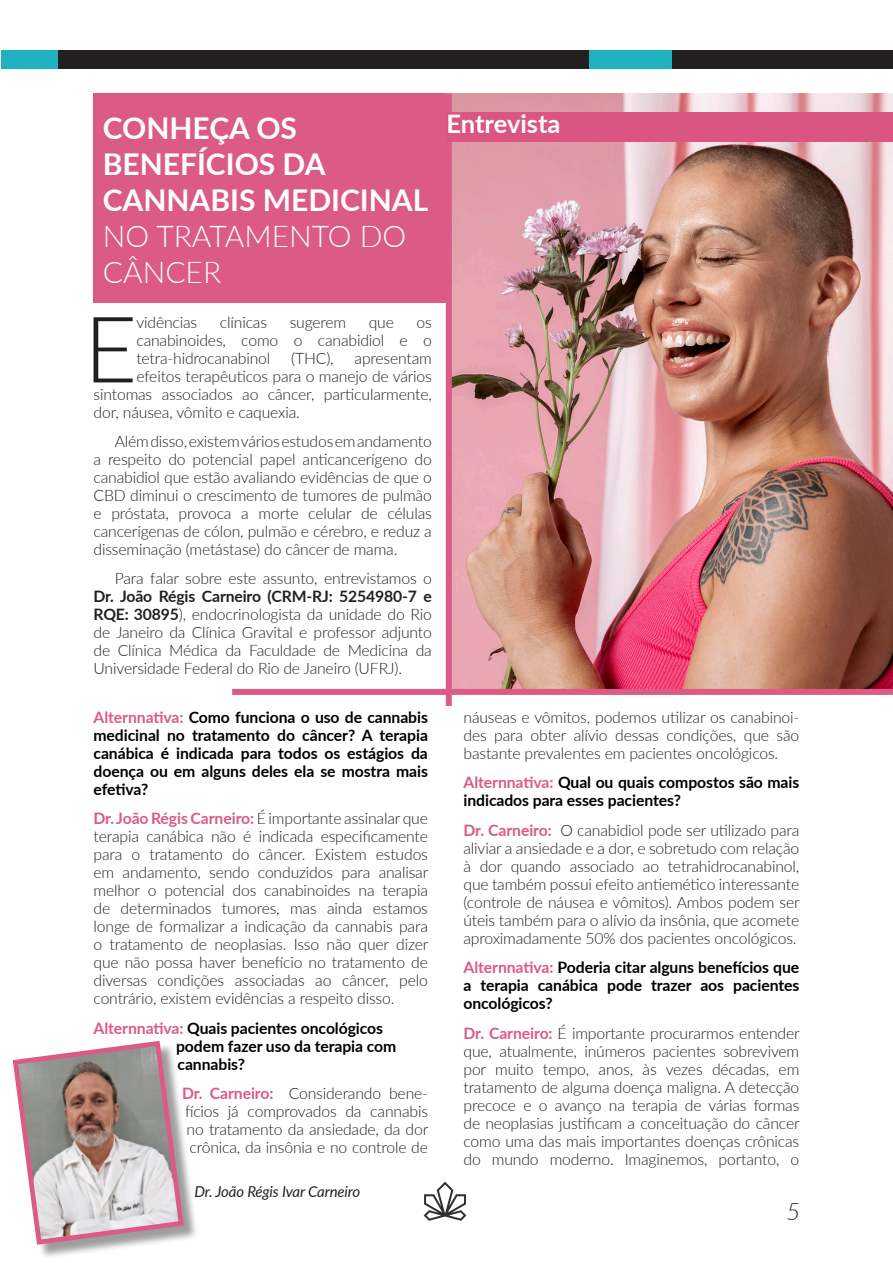
<style>
.page{position:relative;width:893px;height:1263px;background:#fff}
.page>*{position:absolute;margin:0;border:0;box-sizing:border-box;transform-origin:0 0}
.t1{font:300 92.1px "Lato";color:#231f20}
.t2{font:700 30px/36px "Lato";color:#fff}
.t3{font:700 25.5px "Lato";color:#fff}
.t4{font:italic 300 24px "Lato";color:#231f20}
.t5{font:300 15.75px/18px "Lato";letter-spacing:-.01em;color:#231f20;text-align:justify}
.t6{font:700 15.75px/18px "Lato";letter-spacing:-.005em;color:#000;text-align:justify}
.t7{font:italic 15px "Lato";letter-spacing:-.01em;color:#231f20}
.s1{font-weight:300}
.s2{font-weight:700}
.s3{color:#db5b86}
.s4{font-weight:700;color:#db5b86}
</style>
<div class="page">
<div style="left:1px;top:50px;width:892px;height:18px;background:#231f20"></div>
<div style="left:1px;top:50px;width:57px;height:18px;background:#1fb1c0"></div>
<div style="left:589px;top:50px;width:82px;height:18px;background:#1fb1c0"></div>
<svg style="left:424px;top:1182px;width:42px;height:39px"></svg>
<div style="left:94px;top:94px;width:446px;height:209px;background:#db5b86"></div>
<img style="left:452px;top:94px;width:441px;height:595px">
<div style="left:232px;top:689px;width:661px;height:6px;background:#db5b86"></div>
<div style="left:446px;top:94px;width:6px;height:612px;background:#db5b86"></div>
<div style="left:15px;top:1043px;width:183px;height:216px;background:#231f20;opacity:.44"></div>
<svg style="left:12px;top:1040px;width:174px;height:207px"></svg>
<div style="left:446px;top:112px;width:447px;height:29px;background:#da5582"></div>
<p class="t2" style="left:103px;top:109px;width:327px">CONHEÇA OS<br>BENEFÍCIOS DA<br>CANNABIS MEDICINAL<br><span class="s1">NO TRATAMENTO DO<br>CÂNCER</span></p>
<p class="t3" style="left:446px;top:104px;width:116px">Entrevista</p>
<p class="t1" style="left:84px;top:285px;width:55px">E</p>
<p class="t5" style="left:136px;top:313px;width:62px">vidências</p>
<p class="t5" style="left:220px;top:313px;width:49px">clínicas</p>
<p class="t5" style="left:290px;top:313px;width:58px">sugerem</p>
<p class="t5" style="left:369px;top:313px;width:27px">que</p>
<p class="t5" style="left:136px;top:313px;width:297px;text-indent:280px">os canabinoides, como o canabidiol e o tetra-hidrocanabinol</p>
<p class="t5" style="left:291px;top:349px;width:44px">(THC),</p>
<p class="t5" style="left:355px;top:349px;width:79px">apresentam</p>
<p class="t5" style="left:136px;top:367px;width:297px">efeitos terapêuticos para o manejo de vários</p>
<p class="t5" style="left:94px;top:385px;width:340px">sintomas associados ao câncer, particularmente,</p>
<p class="t5" style="left:94px;top:403px;width:208px">dor, náusea, vômito e caquexia.</p>
<p class="t5" style="left:94px;top:432px;width:340px;text-indent:21px">Além disso, existem vários estudos em andamento a respeito do potencial papel anticancerígeno do canabidiol que estão avaliando evidências de que o CBD diminui o crescimento de tumores de pulmão e próstata, provoca a morte celular de células cancerígenas de cólon, pulmão e cérebro, e reduz a disseminação (metástase) do câncer de mama.</p>
<p class="t5" style="left:94px;top:568px;width:340px;text-indent:21px">Para falar sobre este assunto, entrevistamos o <span class="s2">Dr. João Régis Carneiro (CRM-RJ: 5254980-7 e RQE: 30895</span>), endocrinologista da unidade do Rio de Janeiro da Clínica Gravital e professor adjunto de Clínica Médica da Faculdade de Medicina da Universidade Federal do Rio de Janeiro (UFRJ).</p>
<p class="t6" style="left:94px;top:707px;width:336px"><span class="s3">Alternnativa:</span> Como funciona o uso de cannabis medicinal no tratamento do câncer? A terapia canábica é indicada para todos os estágios da doença ou em alguns deles ela se mostra mais efetiva?</p>
<p class="t5" style="left:94px;top:809px;width:336px"><span class="s4">Dr. João Régis Carneiro:</span> É importante assinalar que terapia canábica não é indicada especificamente para o tratamento do câncer. Existem estudos em andamento, sendo conduzidos para analisar melhor o potencial dos canabinoides na terapia de determinados tumores, mas ainda estamos longe de formalizar a indicação da cannabis para o tratamento de neoplasias. Isso não quer dizer que não possa haver benefício no tratamento de diversas condições associadas ao câncer, pelo contrário, existem evidências a respeito disso.</p>
<p class="t6" style="left:176px;top:1018px;width:222px;text-align:left;text-indent:-82px"><span class="s3">Alternnativa:</span> Quais pacientes oncológicos podem fazer uso da terapia com cannabis?</p>
<p class="t5" style="left:182px;top:1084px;width:248px"><span class="s4">Dr. Carneiro:</span> Considerando bene&shy;fícios já comprovados da cannabis no tratamento da ansiedade, da dor crônica, da insônia e no controle de</p>
<p class="t7" style="left:195px;top:1181px;width:167px">Dr. João Régis Ivar Carneiro</p>
<p class="t5" style="left:463px;top:708px;width:337px">náuseas e vômitos, podemos utilizar os canabinoi&shy;des para obter alívio dessas condições, que são bastante prevalentes em pacientes oncológicos.</p>
<p class="t6" style="left:463px;top:773px;width:337px"><span class="s3">Alternnativa:</span> Qual ou quais compostos são mais indicados para esses pacientes?</p>
<p class="t5" style="left:463px;top:820px;width:338px"><span class="s4">Dr. Carneiro:</span> O canabidiol pode ser utilizado para aliviar a ansiedade e a dor, e sobretudo com relação à dor quando associado ao tetrahidrocanabinol, que também possui efeito antiemético interessante (controle de náusea e vômitos). Ambos podem ser úteis também para o alívio da insônia, que acomete aproximadamente 50% dos pacientes oncológicos.</p>
<p class="t6" style="left:463px;top:958px;width:337px"><span class="s3">Alternnativa:</span> Poderia citar alguns benefícios que a terapia canábica pode trazer aos pacientes oncológicos?</p>
<p class="t5" style="left:463px;top:1023px;width:338px"><span class="s4">Dr. Carneiro:</span> É importante procurarmos entender que, atualmente, inúmeros pacientes sobrevivem por muito tempo, anos, às vezes décadas, em tratamento de alguma doença maligna. A detecção precoce e o avanço na terapia de várias formas de neoplasias justificam a conceituação do câncer como uma das mais importantes doenças crônicas do mundo moderno. Imaginemos, portanto, o</p>
<h3 class="t4" style="left:787px;top:1195px;width:15px">5</h3>
</div>
